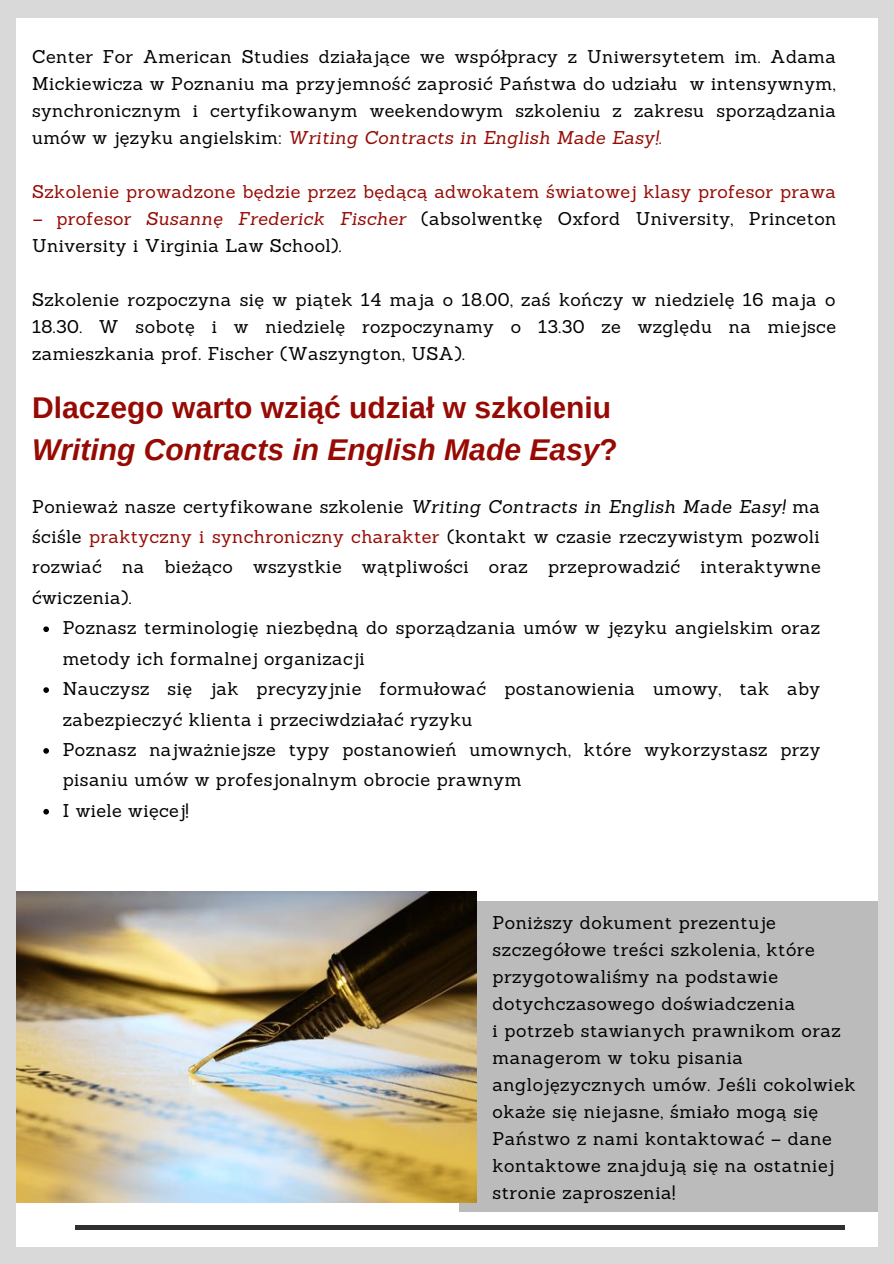
<style>
.page{position:relative;width:894px;height:1264px;background:#fff}
.page>*{position:absolute;margin:0;border:0;box-sizing:border-box;transform-origin:0 0}
.t1{font:700 30px/41.7px "Arimo";color:#960a03}
.t2{font:18px/27px "Sanchez";letter-spacing:.02em;color:#000;text-align:justify}
.t3{font:18px "Sanchez";letter-spacing:.02em;color:#960a03}
.s1{font-style:italic;color:#960a03}
.s2{color:#960a03}
.s3{font-style:italic}
</style>
<div class="page">
<div style="left:0;top:0;width:893px;height:1263px;background:#d9d9d9"></div>
<div style="left:17px;top:18px;width:860px;height:1228px;background:#fff"></div>
<hr style="left:75px;top:1225px;width:769px;height:3px;background:#303030">
<div style="left:459px;top:901px;width:418px;height:311px;background:#bbb"></div>
<img style="left:17px;top:892px;width:459px;height:310px">
<svg style="left:43px;top:626px;width:6px;height:6px"></svg>
<svg style="left:43px;top:687px;width:6px;height:6px"></svg>
<svg style="left:43px;top:748px;width:6px;height:5px"></svg>
<svg style="left:43px;top:809px;width:6px;height:5px"></svg>
<p class="t2" style="left:32px;top:43px;width:805px">Center For American Studies działające we współpracy z Uniwersytetem im. Adama Mickiewicza w Poznaniu ma przyjemność zaprosić Państwa do udziału w intensywnym, synchronicznym i certyfikowanym weekendowym szkoleniu z zakresu sporządzania umów w języku angielskim: <span class="s1">Writing Contracts in English Made Easy!.</span></p>
<p class="t3" style="left:32px;top:180px;width:805px">Szkolenie prowadzone będzie przez będącą adwokatem światowej klasy profesor prawa</p>
<p class="t2" style="left:32px;top:205px;width:805px"><span class="s1">–</span> <span class="s2">profesor</span> <span class="s1">Susannę Frederick Fischer</span> (absolwentkę Oxford University, Princeton<br>University i Virginia Law School).</p>
<p class="t2" style="left:32px;top:286px;width:805px">Szkolenie rozpoczyna się w piątek 14 maja o 18.00, zaś kończy w niedzielę 16 maja o 18.30. W sobotę i w niedzielę rozpoczynamy o 13.30 ze względu na miejsce zamieszkania prof. Fischer (Waszyngton, USA).</p>
<h1 class="t1" style="left:32px;top:387px;width:587px">Dlaczego warto wziąć udział w szkoleniu<br><span class="s3">Writing Contracts in English Made Easy</span>?</h1>
<p class="t2" style="left:32px;top:491px;width:790px;line-height:30.5px">Ponieważ nasze certyfikowane szkolenie <span class="s3">Writing Contracts in English Made Easy!</span> ma ściśle <span class="s2">praktyczny i synchroniczny charakter</span> (kontakt w czasie rzeczywistym pozwoli rozwiać na bieżąco wszystkie wątpliwości oraz przeprowadzić interaktywne ćwiczenia).</p>
<p class="t2" style="left:63px;top:612px;width:758px;line-height:30.5px;text-align:left">Poznasz terminologię niezbędną do sporządzania umów w języku angielskim oraz metody ich formalnej organizacji<br>Nauczysz się jak precyzyjnie formułować postanowienia umowy, tak aby zabezpieczyć klienta i przeciwdziałać ryzyku<br>Poznasz najważniejsze typy postanowień umownych, które wykorzystasz przy pisaniu umów w profesjonalnym obrocie prawnym<br>I wiele więcej!</p>
<p class="t2" style="left:492px;top:908px;width:364px;text-align:left">Poniższy dokument prezentuje szczegółowe treści szkolenia, które przygotowaliśmy na podstawie dotychczasowego doświadczenia<br>i potrzeb stawianych prawnikom oraz managerom w toku pisania anglojęzycznych umów. Jeśli cokolwiek okaże się niejasne, śmiało mogą się<br>Państwo z nami kontaktować – dane kontaktowe znajdują się na ostatniej stronie zaproszenia!</p>
</div>
